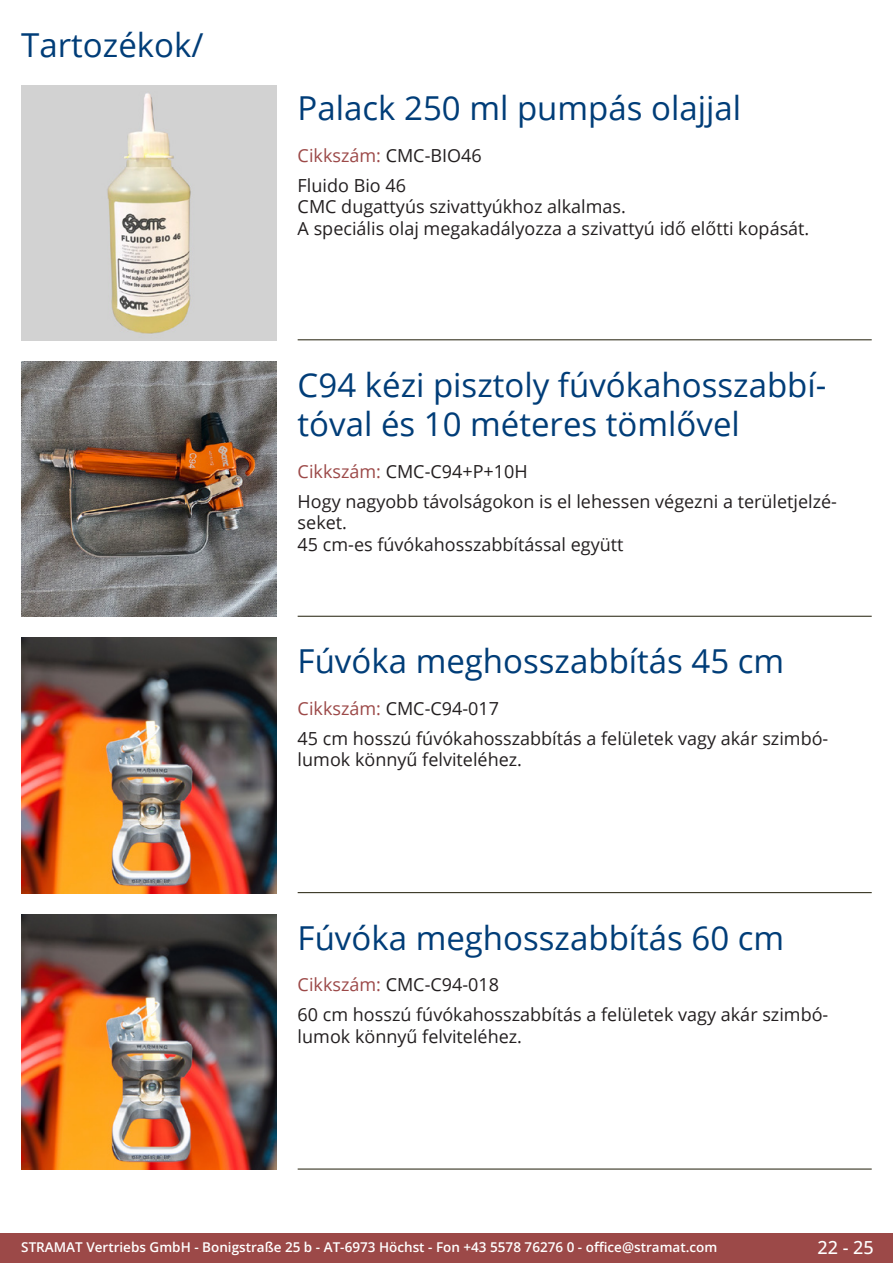
<style>
.page{position:relative;width:893px;height:1263px;background:#fff}
.page>*{position:absolute;margin:0;border:0;box-sizing:border-box;transform-origin:0 0}
.Produkttitel{font:33px/39.6px "Open Sans";color:#003d78}
.RastTitel{font:33px "Open Sans";color:#003d78}
.Beschreibung_Text{font:18px/21.6px "Open Sans";color:#231f20}
.TechDaten_Überschrif{font:18px "Open Sans";color:#231f20}
.TechDaten_Überschrif-2{font:18px "Open Sans";color:#9c4948}
.t1{font:500 18px "Open Sans";color:#fff}
.t2{font:600 13.5px "Open Sans";color:#fff}
.s1{color:#231f20}
.s2{color:#9c4948}
</style>
<div class="page">
<div style="left:0;top:1233px;width:893px;height:30px;background:#9c4948"></div>
<hr style="left:298px;top:340px;width:574px;height:1px;background:#201d08">
<hr style="left:298px;top:616px;width:574px;height:1px;background:#201d08">
<hr style="left:298px;top:892px;width:574px;height:1px;background:#201d08">
<hr style="left:298px;top:1169px;width:574px;height:1px;background:#201d08">
<img style="left:21px;top:85px;width:255px;height:255px">
<img style="left:21px;top:361px;width:255px;height:256px">
<img style="left:21px;top:638px;width:255px;height:255px">
<img style="left:21px;top:914px;width:255px;height:255px">
<p class="RastTitel" style="left:21px;top:22px;width:184px">Tartozékok/</p>
<p class="Produkttitel" style="left:298px;top:88px;width:445px">Palack 250 ml pumpás olajjal</p>
<p class="TechDaten_Überschrif-2" style="left:298px;top:143px;width:186px">Cikkszám: <span class="s1">CMC-BIO46</span></p>
<p class="Beschreibung_Text" style="left:298px;top:174px;width:513px">Fluido Bio 46<br>CMC dugattyús szivattyúkhoz alkalmas.<br>A speciális olaj megakadályozza a szivattyú idő előtti kopását.</p>
<p class="Produkttitel" style="left:298px;top:364px;width:530px">C94 kézi pisztoly fúvókahosszabbí&shy;tóval és 10 méteres tömlővel</p>
<p class="TechDaten_Überschrif" style="left:298px;top:459px;width:232px"><span class="s2">Cikkszám:</span> CMC-C94+P+10H</p>
<p class="Beschreibung_Text" style="left:298px;top:490px;width:541px">Hogy nagyobb távolságokon is el lehessen végezni a területjelzé&shy;seket.<br>45 cm-es fúvókahosszabbítással együtt</p>
<p class="Produkttitel" style="left:298px;top:640px;width:488px">Fúvóka meghosszabbítás 45 cm</p>
<p class="TechDaten_Überschrif" style="left:298px;top:696px;width:203px"><span class="s2">Cikkszám:</span> CMC-C94-017</p>
<p class="Beschreibung_Text" style="left:298px;top:727px;width:532px">45 cm hosszú fúvókahosszabbítás a felületek vagy akár szimbó&shy;lumok könnyű felviteléhez.</p>
<p class="Produkttitel" style="left:298px;top:917px;width:488px">Fúvóka meghosszabbítás 60 cm</p>
<p class="TechDaten_Überschrif" style="left:298px;top:972px;width:203px"><span class="s2">Cikkszám:</span> CMC-C94-018</p>
<p class="Beschreibung_Text" style="left:298px;top:1003px;width:532px">60 cm hosszú fúvókahosszabbítás a felületek vagy akár szimbó&shy;lumok könnyű felviteléhez.</p>
<p class="t2" style="left:21px;top:1238px;width:698px">STRAMAT Vertriebs GmbH - Bonigstraße 25 b - AT-6973 Höchst - Fon +43 5578 76276 0 - office@stramat.com</p>
<p class="t1" style="left:817px;top:1234px;width:58px">22 - 25</p>
</div>
